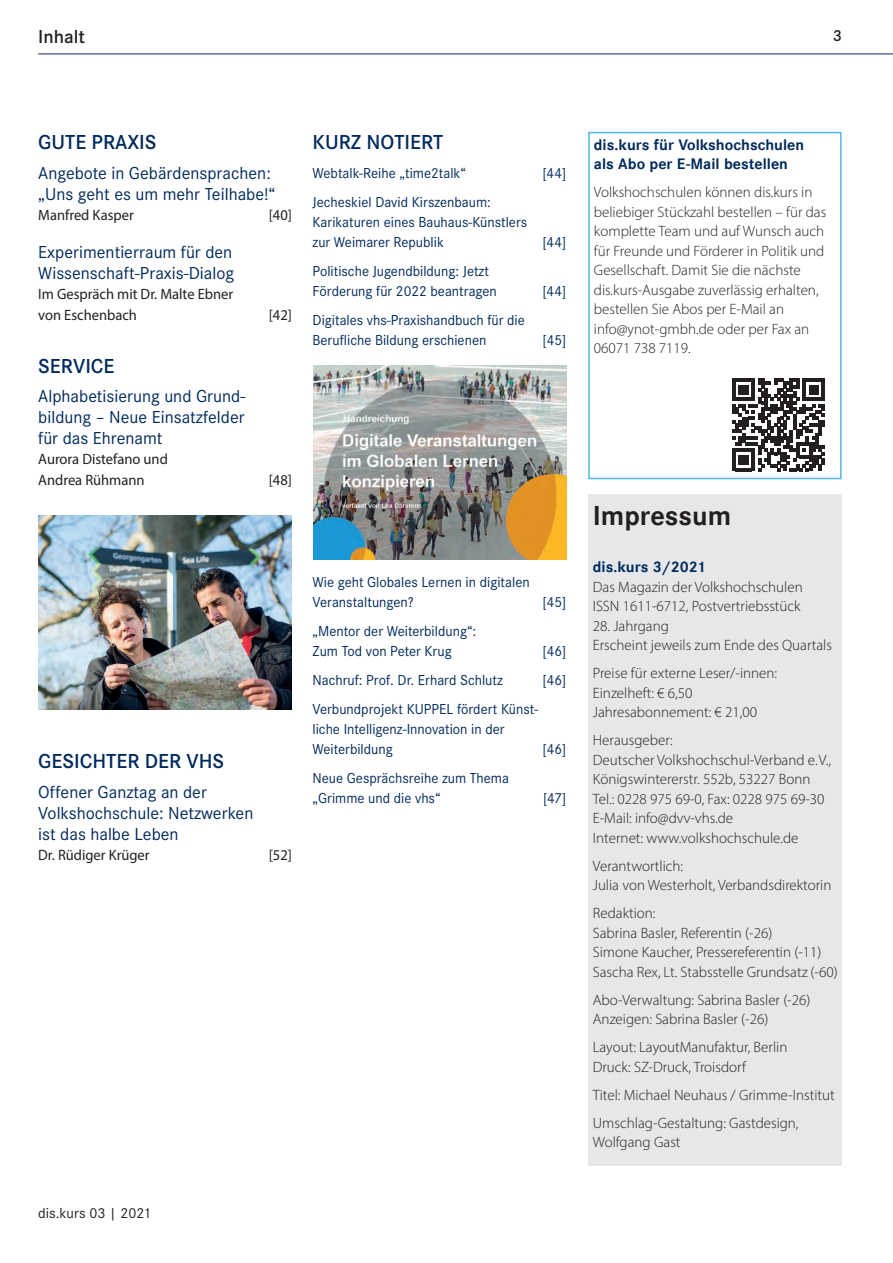
<style>
.page{position:relative;width:893px;height:1263px;background:#fff}
.page>*{position:absolute;margin:0;border:0;box-sizing:border-box;transform-origin:0 0}
._02B-Subline{font:700 27px "Corporate SBQ";color:#231f20}
._16-inhalt-rubrik{font:600 21px "Corporate S";color:#002a5c}
.t1{font:600 19.5px "Corporate S";color:#231f20}
._15_inhalt_artikel{font:18px/21px "Corporate S";color:#002a5c}
.t2{font:600 16.5px "Corporate S";color:#231f20}
._12A-Impressum{font:300 15px/19.5px "Myriad Pro";color:#231f20}
.t3{font:15px/20.2px "Corporate S";color:#002a5c}
._14-InhaltName{font:15px/20.2px "Myriad Pro";color:#231f20}
._12A-Impressum-2{font:700 15px/19.5px "Corporate SBQ";color:#002a5c}
.t4{font:15px "Corporate S";color:#231f20}
.s1{font-family:"Corporate SBQ";font-weight:700;color:#002a5c}
</style>
<div class="page">
<hr style="left:38px;top:54px;width:855px;height:1px;background:#002a5c">
<div style="left:589px;top:494px;width:253px;height:671px;background:#e6e7e9"></div>
<div style="left:588px;top:132px;width:254px;height:347px;border:2px solid #50b7e8"></div>
<svg style="left:732px;top:379px;width:93px;height:92px"></svg>
<img style="left:38px;top:515px;width:254px;height:194px">
<img style="left:314px;top:366px;width:252px;height:193px">
<h3 class="t1" style="left:38px;top:25px;width:48px">Inhalt</h3>
<p class="t2" style="left:833px;top:26px;width:11px">3</p>
<p class="_16-inhalt-rubrik" style="left:38px;top:130px;width:120px">GUTE PRAXIS</p>
<p class="_15_inhalt_artikel" style="left:38px;top:162px;width:239px">Angebote in Gebärdensprachen: „Uns geht es um mehr Teilhabe!“</p>
<p class="_14-InhaltName" style="left:38px;top:205px;width:97px">Manfred Kasper</p>
<p class="_14-InhaltName" style="left:269px;top:205px;width:25px">[40]</p>
<p class="_15_inhalt_artikel" style="left:38px;top:242px;width:197px">Experimentierraum für den<br>Wissenschaft-Praxis-Dialog</p>
<p class="_14-InhaltName" style="left:38px;top:284px;width:196px">Im Gespräch mit Dr. Malte Ebner von Eschenbach</p>
<p class="_14-InhaltName" style="left:269px;top:304px;width:25px">[42]</p>
<p class="_16-inhalt-rubrik" style="left:38px;top:354px;width:78px">SERVICE</p>
<p class="_15_inhalt_artikel" style="left:38px;top:386px;width:209px;text-align:justify">Alphabetisierung und Grund&shy;bildung – Neue Einsatzfelder für das Ehrenamt</p>
<p class="_14-InhaltName" style="left:38px;top:449px;width:131px">Aurora Distefano und<br>Andrea Rühmann</p>
<p class="_14-InhaltName" style="left:269px;top:469px;width:25px">[48]</p>
<p class="_16-inhalt-rubrik" style="left:313px;top:130px;width:132px">KURZ NOTIERT</p>
<p class="t3" style="left:313px;top:163px;width:155px">Webtalk-Reihe „time2talk“</p>
<p class="t3" style="left:542px;top:163px;width:25px">[44]</p>
<p class="t3" style="left:313px;top:192px;width:216px">Jecheskiel David Kirszenbaum:<br>Karikaturen eines Bauhaus-Künstlers zur Weimarer Republik</p>
<p class="t3" style="left:542px;top:232px;width:25px">[44]</p>
<p class="t3" style="left:313px;top:261px;width:186px">Politische Jugendbildung: Jetzt<br>Förderung für 2022 beantragen</p>
<p class="t3" style="left:313px;top:310px;width:214px">Digitales vhs-Praxishandbuch für die<br>Berufliche Bildung erschienen</p>
<p class="t3" style="left:542px;top:281px;width:25px">[44]</p>
<p class="t3" style="left:543px;top:330px;width:25px">[45]</p>
<p class="_16-inhalt-rubrik" style="left:38px;top:749px;width:187px">GESICHTER DER VHS</p>
<p class="_15_inhalt_artikel" style="left:38px;top:781px;width:217px">Offener Ganztag an der<br>Volkshochschule: Netzwerken ist das halbe Leben</p>
<p class="_14-InhaltName" style="left:38px;top:844px;width:113px">Dr. Rüdiger Krüger</p>
<p class="_14-InhaltName" style="left:269px;top:844px;width:25px">[52]</p>
<p class="t3" style="left:313px;top:572px;width:219px">Wie geht Globales Lernen in digitalen<br>Veranstaltungen?</p>
<p class="t3" style="left:313px;top:621px;width:165px">„Mentor der Weiterbildung“:<br>Zum Tod von Peter Krug</p>
<p class="t3" style="left:543px;top:592px;width:25px">[45]</p>
<p class="t3" style="left:543px;top:641px;width:25px">[46]</p>
<p class="t3" style="left:313px;top:670px;width:192px">Nachruf: Prof. Dr. Erhard Schlutz</p>
<p class="t3" style="left:543px;top:670px;width:25px">[46]</p>
<p class="t3" style="left:313px;top:698px;width:225px">Verbundprojekt KUPPEL fördert Künst-- liche Intelligenz-Innovation in der<br>Weiterbildung</p>
<p class="t3" style="left:543px;top:739px;width:25px">[46]</p>
<p class="t3" style="left:313px;top:768px;width:198px">Neue Gesprächsreihe zum Thema „Grimme und die vhs“</p>
<p class="t3" style="left:543px;top:788px;width:25px">[47]</p>
<p class="t4" style="left:38px;top:1204px;width:114px">dis.kurs 03 | 2021</p>
<p class="_12A-Impressum-2" style="left:594px;top:135px;width:212px">dis.kurs für Volkshochschulen als Abo per E-Mail bestellen</p>
<p class="_12A-Impressum" style="left:594px;top:182px;width:234px">Volkshochschulen können dis.kurs in beliebiger Stückzahl bestellen – für das komplette Team und auf Wunsch auch für Freunde und Förderer in Politik und Gesellschaft. Damit Sie die nächste dis.kurs-Ausgabe zuverlässig erhalten, bestellen Sie Abos per E-Mail an info@ynot-gmbh.de oder per Fax an 06071 738 7119.</p>
<p class="_02B-Subline" style="left:593px;top:499px;width:140px">Impressum</p>
<p class="_12A-Impressum" style="left:593px;top:557px;width:211px"><span class="s1">dis.kurs 3/2021<br></span>Das Magazin der Volkshochschulen<br>ISSN 1611-6712, Postvertriebsstück</p>
<p class="_12A-Impressum" style="left:593px;top:616px;width:241px">28. Jahrgang<br>Erscheint jeweils zum Ende des Quartals</p>
<p class="_12A-Impressum" style="left:593px;top:663px;width:186px">Preise für externe Leser/-innen:<br>Einzelheft: € 6,50<br>Jahresabonnement: € 21,00</p>
<p class="_12A-Impressum" style="left:593px;top:730px;width:240px">Herausgeber:<br>Deutscher Volkshochschul-Verband e.V.,<br>Königswintererstr. 552b, 53227 Bonn<br>Tel.: 0228 975 69-0, Fax: 0228 975 69-30<br>E-Mail: info@dvv-vhs.de<br>Internet: www.volkshochschule.de</p>
<p class="_12A-Impressum" style="left:593px;top:856px;width:240px">Verantwortlich:<br>Julia von Westerholt, Verbandsdirektorin</p>
<p class="_12A-Impressum" style="left:593px;top:903px;width:246px">Redaktion:<br>Sabrina Basler, Referentin (-26)<br>Simone Kaucher, Pressereferentin (-11)<br>Sascha Rex, Lt. Stabsstelle Grundsatz (-60)</p>
<p class="_12A-Impressum" style="left:593px;top:990px;width:219px">Abo-Verwaltung: Sabrina Basler (-26)<br>Anzeigen: Sabrina Basler (-26)</p>
<p class="_12A-Impressum" style="left:593px;top:1037px;width:196px">Layout: LayoutManufaktur, Berlin<br>Druck: SZ-Druck, Troisdorf</p>
<p class="_12A-Impressum" style="left:593px;top:1085px;width:243px">Titel: Michael Neuhaus / Grimme-Institut</p>
<p class="_12A-Impressum" style="left:593px;top:1113px;width:207px">Umschlag-Gestaltung: Gastdesign,<br>Wolfgang Gast</p>
</div>
